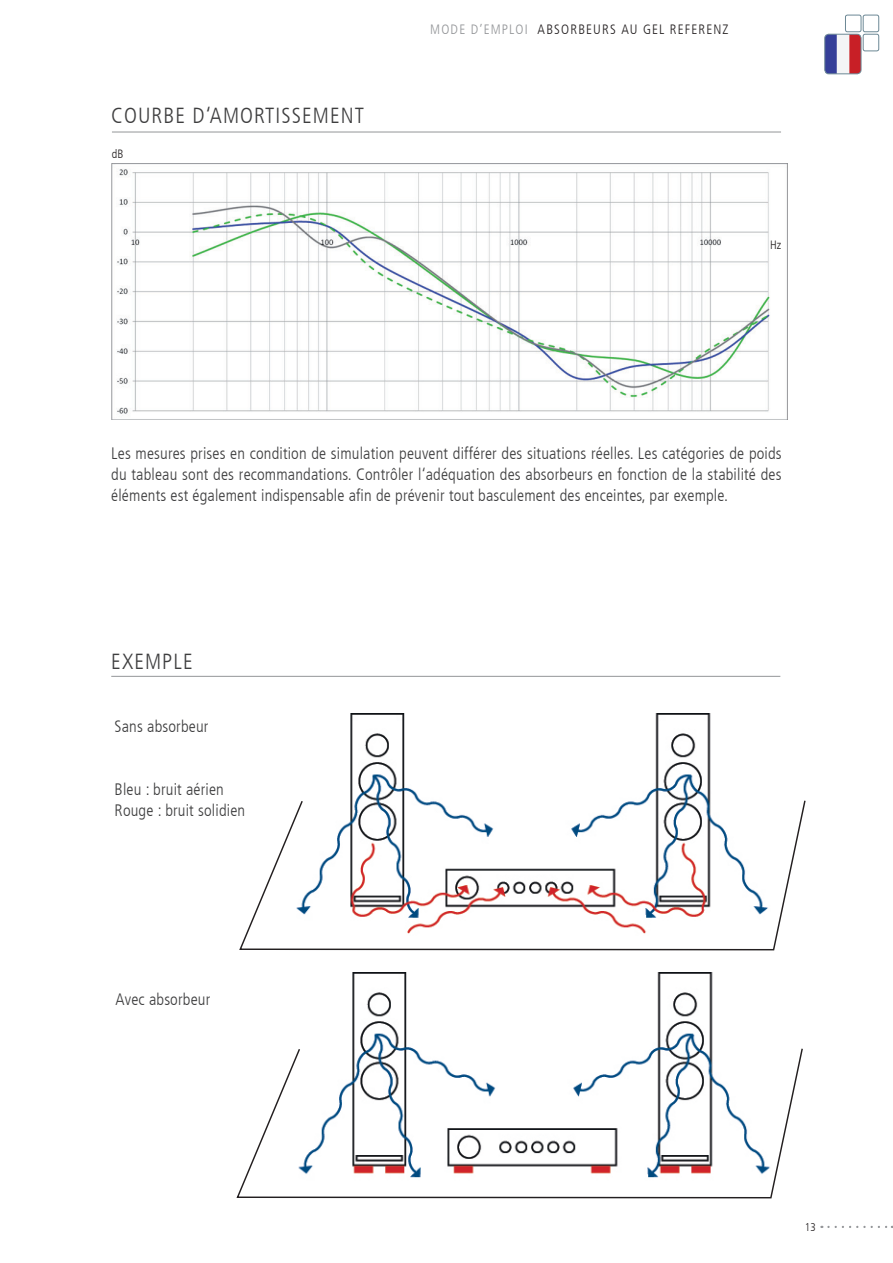
<style>
.page{position:relative;width:893px;height:1263px;background:#fff}
.page>*{position:absolute;margin:0;border:0;box-sizing:border-box;transform-origin:0 0}
.t1{font:300 condensed 21.75px "Frutiger LT";letter-spacing:.05em;color:#3e3e3f}
.t2{font:300 condensed 16.5px/21px "Frutiger LT";letter-spacing:.01em;color:#3e3e3f;text-align:justify}
.t3{font:300 condensed 13.5px "Frutiger LT";letter-spacing:.085em;color:#231f20}
.t4{font:300 condensed 12px "Frutiger LT";color:#231f20}
.t5{font:300 condensed 11.25px "Frutiger LT";color:#231f20}
.s1{color:#939598}
</style>
<div class="page">
<div style="left:845px;top:15px;width:16px;height:17px;border:1px solid #6c8895;border-radius:2px"></div>
<div style="left:863px;top:15px;width:16px;height:17px;border:1px solid #6c8895;border-radius:2px"></div>
<div style="left:863px;top:34px;width:16px;height:17px;border:1px solid #6c8895;border-radius:2px"></div>
<img style="left:825px;top:34px;width:36px;height:40px">
<div style="left:825px;top:34px;width:36px;height:40px;border:1px solid #6c8895;border-radius:4px"></div>
<svg style="left:828px;top:1226px;width:65px;height:2px"></svg>
<hr style="left:112px;top:132px;width:669px;height:1px;background:#939598">
<hr style="left:111px;top:676px;width:669px;height:1px;background:#939598">
<img style="left:111px;top:164px;width:676px;height:256px">
<img style="left:352px;top:973px;width:361px;height:74px">
<img style="left:350px;top:713px;width:361px;height:86px">
<svg style="left:239px;top:799px;width:567px;height:152px"></svg>
<svg style="left:236px;top:1047px;width:567px;height:152px"></svg>
<h1 class="t1" style="left:111px;top:103px;width:254px">COURBE D‘AMORTISSEMENT</h1>
<p class="t4" style="left:112px;top:147px;width:13px">dB</p>
<p class="t3" style="left:430px;top:21px;width:300px"><span class="s1">MODE D’EMPLOI</span> ABSORBEURS AU GEL REFERENZ</p>
<p class="t4" style="left:770px;top:238px;width:13px">Hz</p>
<p class="t2" style="left:111px;top:443px;width:672px">Les mesures prises en condition de simulation peuvent différer des situations réelles. Les catégories de poids du tableau sont des recommandations. Contrôler l‘adéquation des absorbeurs en fonction de la stabilité des éléments est également indispensable afin de prévenir tout basculement des enceintes, par exemple.</p>
<h1 class="t1" style="left:111px;top:649px;width:83px">EXEMPLE</h1>
<p class="t2" style="left:115px;top:716px;width:95px">Sans absorbeur</p>
<p class="t2" style="left:115px;top:779px;width:132px">Bleu : bruit aérien<br>Rouge : bruit solidien</p>
<p class="t2" style="left:116px;top:989px;width:96px">Avec absorbeur</p>
<p class="t5" style="left:805px;top:1221px;width:12px">13</p>
</div>
